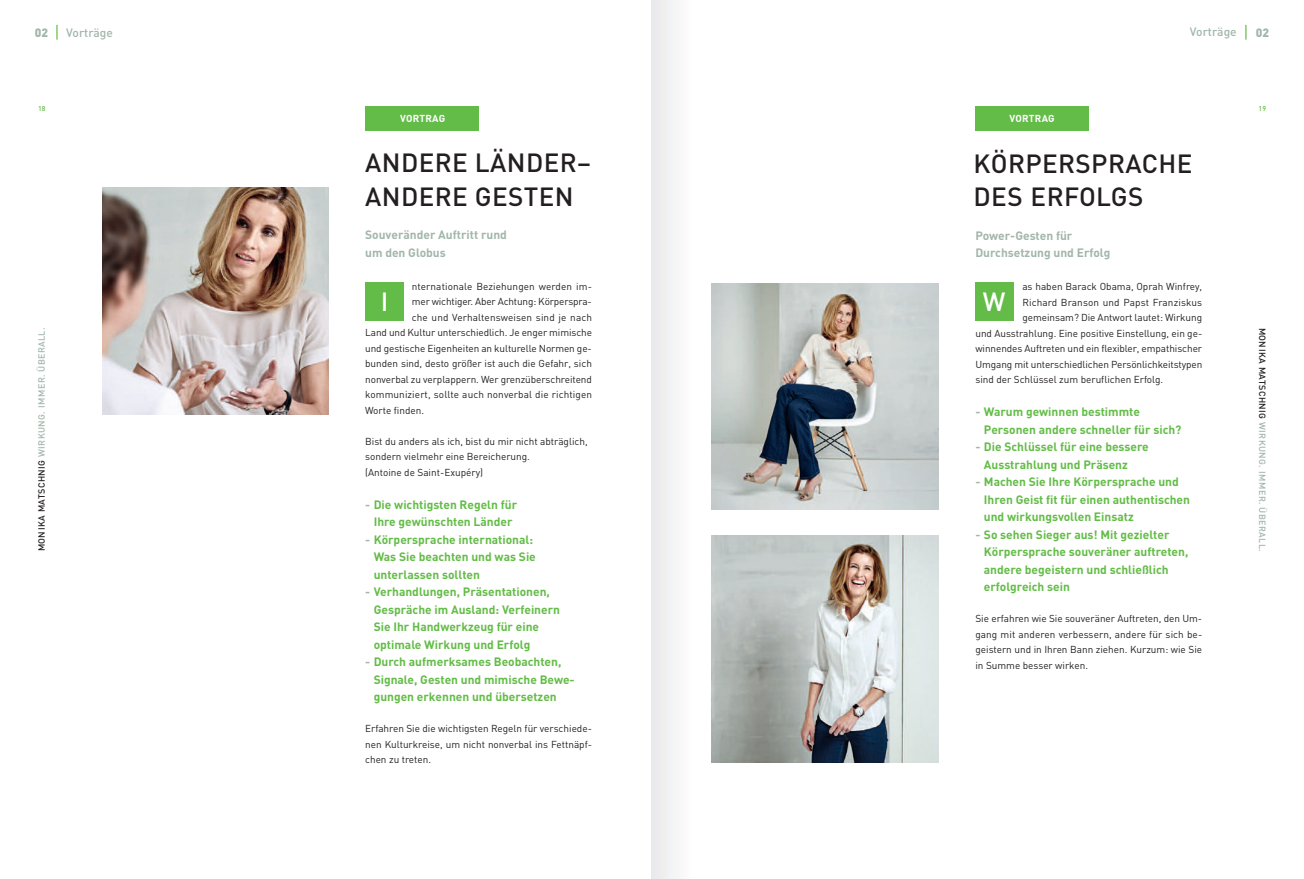
<style>
.page{position:relative;width:1304px;height:879px;background:#fff}
.page>*{position:absolute;margin:0;border:0;box-sizing:border-box;transform-origin:0 0}
.t1{font:500 26px/33.5px "DIN";letter-spacing:.015em;color:#231f20}
.t2{font:500 26px "DIN";color:#fff}
.t3{font:700 12px/17.5px "DIN";color:#63bc47}
.t4{font:700 12px/17.5px "DIN";color:#a2b6aa}
.t5{font:500 12px "DIN";color:#a2b6aa}
.t6{font:900 12px "DIN";color:#a2b6aa}
.t7{font:10px/15.5px "DIN";color:#231f20;text-align:justify}
.t8{font:700 10px "DIN";letter-spacing:.025em;color:#fff}
.t9{font:500 9px "DIN";letter-spacing:.04em;color:#a2b6aa}
.t10{font:500 7px "DIN";color:#63bc47}
.s1{color:#231f20}
.s2{color:#a2b6aa}
</style>
<div class="page">
<div style="left:975px;top:107px;width:114px;height:24px;background:#63bc47"></div>
<div style="left:975px;top:282px;width:39px;height:39px;background:#63bc47"></div>
<img style="left:711px;top:283px;width:227px;height:227px">
<img style="left:711px;top:535px;width:227px;height:227px">
<svg style="left:1245px;top:25px;width:1px;height:15px"></svg>
<div style="left:366px;top:106px;width:113px;height:24px;background:#63bc47"></div>
<div style="left:366px;top:282px;width:38px;height:39px;background:#63bc47"></div>
<img style="left:102px;top:187px;width:227px;height:227px">
<svg style="left:56px;top:25px;width:2px;height:15px"></svg>
<p class="t6" style="left:35px;top:26px;width:15px">02</p>
<p class="t5" style="left:66px;top:25px;width:48px">Vorträge</p>
<p class="t5" style="left:1190px;top:25px;width:48px">Vorträge</p>
<p class="t6" style="left:1256px;top:25px;width:15px">02</p>
<p class="t10" style="left:38px;top:105px;width:9px">18</p>
<p class="t10" style="left:1259px;top:105px;width:9px">19</p>
<p class="t9" style="left:37px;top:551px;width:225px;rotate:-90deg"><span class="s1">MONIKA MATSCHNIG</span> WIRKUNG. IMMER. ÜBERALL.</p>
<p class="t8" style="left:400px;top:113px;width:47px">VORTRAG</p>
<h1 class="t1" style="left:365px;top:147px;width:227px">ANDERE LÄNDER–<br>ANDERE GESTEN</h1>
<p class="t4" style="left:365px;top:226px;width:143px">Souveränder Auftritt rund um den Globus</p>
<p class="t7" style="left:412px;top:279px;width:182px">nternationale Beziehungen werden im-</p>
<p class="t7" style="left:412px;top:294px;width:182px">mer wichtiger. Aber Achtung: Körperspra-</p>
<p class="t7" style="left:412px;top:310px;width:182px">che und Verhaltensweisen sind je nach</p>
<p class="t7" style="left:365px;top:325px;width:228px">Land und Kultur unterschiedlich. Je enger mimische</p>
<p class="t7" style="left:365px;top:341px;width:228px">und gestische Eigenheiten an kulturelle Normen ge-</p>
<p class="t7" style="left:365px;top:356px;width:228px">bunden sind, desto größer ist auch die Gefahr, sich</p>
<p class="t7" style="left:365px;top:372px;width:228px">nonverbal zu verplappern. Wer grenzüberschreitend</p>
<p class="t7" style="left:365px;top:387px;width:228px">kommuniziert, sollte auch nonverbal die richtigen</p>
<p class="t7" style="left:365px;top:403px;width:60px">Worte finden.</p>
<p class="t7" style="left:365px;top:434px;width:224px;text-align:left">Bist du anders als ich, bist du mir nicht abträglich, sondern vielmehr eine Bereicherung.<br>(Antoine de Saint-Exupéry)</p>
<p class="t3" style="left:365px;top:496px;width:154px;text-align:center"><span class="s2">-</span> Die wichtigsten Regeln für<br>Ihre gewünschten Länder</p>
<p class="t3" style="left:374px;top:531px;width:164px;text-indent:-9px"><span class="s2">-</span> Körpersprache international:<br>Was Sie beachten und was Sie unterlassen sollten</p>
<p class="t3" style="left:374px;top:583px;width:188px;text-indent:-9px"><span class="s2">-</span> Verhandlungen, Präsentationen,<br>Gespräche im Ausland: Verfeinern<br>Sie Ihr Handwerkzeug für eine optimale Wirkung und Erfolg</p>
<p class="t3" style="left:374px;top:653px;width:203px;text-indent:-9px"><span class="s2">-</span> Durch aufmerksames Beobachten,<br>Signale, Gesten und mimische Bewe&shy;gungen erkennen und übersetzen</p>
<p class="t7" style="left:365px;top:721px;width:228px">Erfahren Sie die wichtigsten Regeln für verschiede&shy;nen Kulturkreise, um nicht nonverbal ins Fettnäpf&shy;chen zu treten.</p>
<h1 class="t2" style="left:381px;top:287px;width:9px">I</h1>
<p class="t8" style="left:1009px;top:113px;width:47px">VORTRAG</p>
<h1 class="t1" style="left:974px;top:147px;width:220px">KÖRPERSPRACHE<br>DES ERFOLGS</h1>
<p class="t4" style="left:975px;top:227px;width:136px">Power-Gesten für<br>Durchsetzung und Erfolg</p>
<p class="t7" style="left:1022px;top:279px;width:181px">as haben Barack Obama, Oprah Winfrey,</p>
<p class="t7" style="left:1022px;top:294px;width:181px">Richard Branson und Papst Franziskus</p>
<p class="t7" style="left:1022px;top:310px;width:181px">gemeinsam? Die Antwort lautet: Wirkung</p>
<p class="t7" style="left:975px;top:325px;width:228px">und Ausstrahlung. Eine positive Einstellung, ein ge-</p>
<p class="t7" style="left:975px;top:341px;width:228px">winnendes Auftreten und ein flexibler, empathischer</p>
<p class="t7" style="left:975px;top:356px;width:228px">Umgang mit unterschiedlichen Persönlichkeitstypen</p>
<p class="t7" style="left:975px;top:372px;width:189px">sind der Schlüssel zum beruflichen Erfolg.</p>
<p class="t3" style="left:984px;top:403px;width:199px;text-indent:-9px"><span class="s2">-</span> Warum gewinnen bestimmte<br>Personen andere schneller für sich?</p>
<p class="t3" style="left:984px;top:438px;width:166px;text-indent:-9px"><span class="s2">-</span> Die Schlüssel für eine bessere<br>Ausstrahlung und Präsenz</p>
<p class="t3" style="left:984px;top:473px;width:208px;text-indent:-9px"><span class="s2">-</span> Machen Sie Ihre Körpersprache und<br>Ihren Geist fit für einen authentischen und wirkungsvollen Einsatz</p>
<p class="t3" style="left:984px;top:526px;width:206px;text-indent:-9px"><span class="s2">-</span> So sehen Sieger aus! Mit gezielter<br>Körpersprache souveräner auftreten, andere begeistern und schließlich erfolgreich sein</p>
<p class="t7" style="left:975px;top:611px;width:228px">Sie erfahren wie Sie souveräner Auftreten, den Um&shy;gang mit anderen verbessern, andere für sich be&shy;geistern und in Ihren Bann ziehen. Kurzum: wie Sie in Summe besser wirken.</p>
<h1 class="t2" style="left:983px;top:287px;width:24px">W</h1>
<p class="t9" style="left:1268px;top:328px;width:225px;rotate:90deg"><span class="s1">MONIKA MATSCHNIG</span> WIRKUNG. IMMER. ÜBERALL.</p>
</div>
